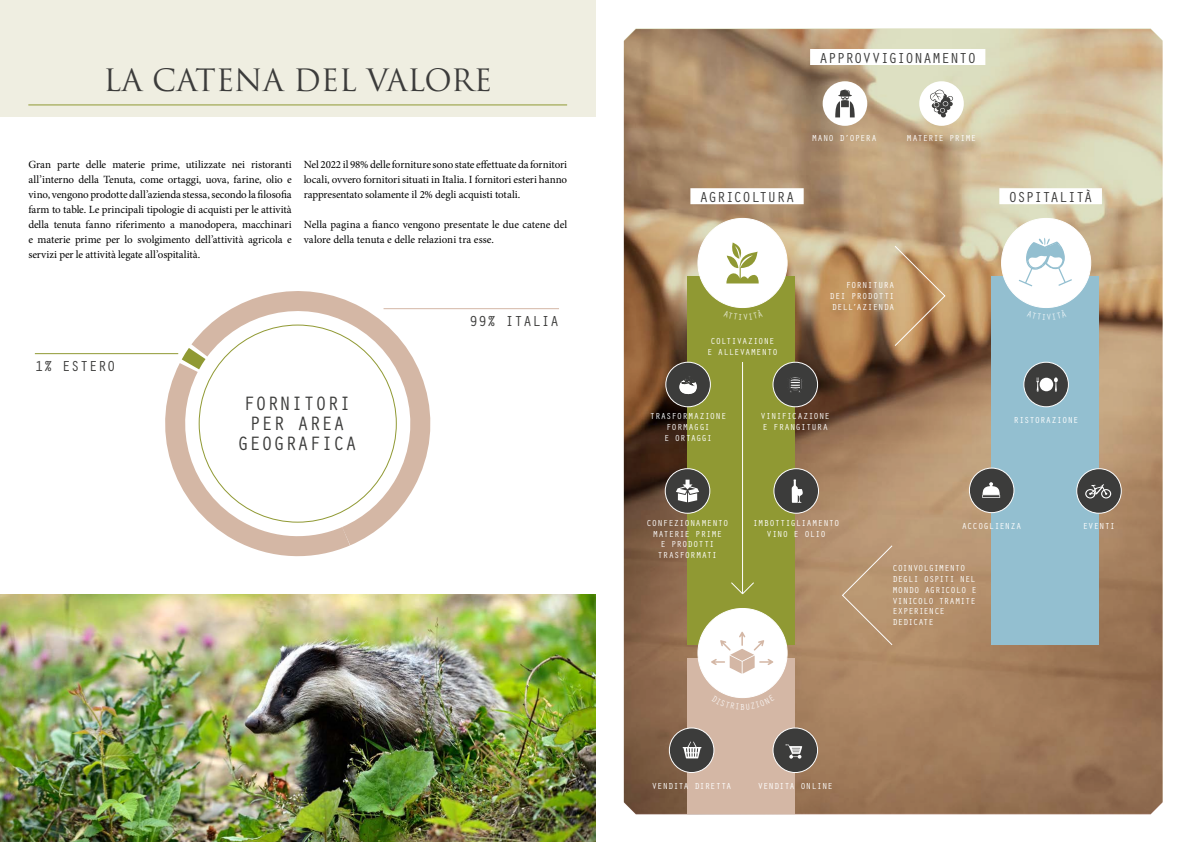
<style>
.page{position:relative;width:1191px;height:842px;background:#fff}
.page>*{position:absolute;margin:0;border:0;box-sizing:border-box;transform-origin:0 0}
.t1{font:30px "Trajan Pro";color:#3c3c3b}
.t2{font:20px/20px "Orator Std";color:#3c3c3b;text-align:center}
.t3{font:15px "Orator Std";letter-spacing:-.02em;color:#3c3c3b}
.t4{font:15px "Orator Std";letter-spacing:-.04em;color:#3c3c3b}
.t5{font:15px "Orator Std";color:#3c3c3b}
.t6{font:11px/15px "Minion Pro";letter-spacing:-.005em;color:#000;text-align:justify}
.t7{font:9px/10.8px "Orator Std";color:#fff;text-align:center}
.t8{font:9px/10.8px "Orator Std";letter-spacing:-.02em;color:#fff}
.t9{font:9px "Orator Std";letter-spacing:.02em;color:#fff}
</style>
<div class="page">
<svg style="left:624px;top:28px;width:538px;height:786px;background:#aa8c6b"></svg>
<div style="left:991px;top:276px;width:107px;height:368px;background:#93bfd0"></div>
<div style="left:1001px;top:218px;width:89px;height:90px;background:#fff;border-radius:50%"></div>
<div style="left:969px;top:468px;width:45px;height:45px;background:#3c3c3b;border-radius:50%"></div>
<div style="left:969px;top:468px;width:45px;height:45px;border:1px solid #fff;border-radius:50%"></div>
<div style="left:1076px;top:469px;width:45px;height:44px;background:#3c3c3b;border-radius:50%"></div>
<div style="left:1076px;top:468px;width:45px;height:45px;border:1px solid #fff;border-radius:50%"></div>
<div style="left:1023px;top:362px;width:45px;height:45px;background:#3c3c3b;border-radius:50%"></div>
<div style="left:1023px;top:362px;width:45px;height:45px;border:1px solid #fff;border-radius:50%"></div>
<div style="left:919px;top:81px;width:44px;height:45px;background:#fff;border-radius:50%"></div>
<div style="left:687px;top:276px;width:108px;height:368px;background:#909933"></div>
<svg style="left:1036px;top:377px;width:21px;height:15px"></svg>
<svg style="left:982px;top:482px;width:18px;height:16px"></svg>
<div style="left:687px;top:658px;width:108px;height:156px;background:#d4b7a5"></div>
<svg style="left:930px;top:90px;width:23px;height:27px"></svg>
<div style="left:698px;top:218px;width:89px;height:90px;background:#fff;border-radius:50%"></div>
<div style="left:698px;top:608px;width:89px;height:90px;background:#fff;border-radius:50%"></div>
<div style="left:669px;top:728px;width:45px;height:44px;background:#3c3c3b;border-radius:50%"></div>
<div style="left:669px;top:728px;width:45px;height:45px;border:1px solid #fff;border-radius:50%"></div>
<div style="left:822px;top:81px;width:45px;height:45px;background:#fff;border-radius:50%"></div>
<div style="left:666px;top:362px;width:44px;height:45px;background:#3c3c3b;border-radius:50%"></div>
<div style="left:665px;top:362px;width:45px;height:45px;border:1px solid #fff;border-radius:50%"></div>
<div style="left:774px;top:469px;width:44px;height:44px;background:#3c3c3b;border-radius:50%"></div>
<div style="left:773px;top:468px;width:45px;height:45px;border:1px solid #fff;border-radius:50%"></div>
<div style="left:665px;top:469px;width:45px;height:44px;background:#3c3c3b;border-radius:50%"></div>
<div style="left:665px;top:468px;width:45px;height:45px;border:1px solid #fff;border-radius:50%"></div>
<div style="left:773px;top:362px;width:44px;height:45px;background:#3c3c3b;border-radius:50%"></div>
<div style="left:772px;top:362px;width:46px;height:45px;border:1px solid #fff;border-radius:50%"></div>
<div style="left:773px;top:728px;width:44px;height:44px;background:#3c3c3b;border-radius:50%"></div>
<div style="left:772px;top:728px;width:46px;height:45px;border:1px solid #fff;border-radius:50%"></div>
<svg style="left:835px;top:90px;width:19px;height:27px"></svg>
<svg style="left:726px;top:242px;width:32px;height:41px"></svg>
<svg style="left:791px;top:479px;width:12px;height:24px"></svg>
<svg style="left:785px;top:744px;width:17px;height:15px"></svg>
<svg style="left:682px;top:741px;width:19px;height:17px"></svg>
<svg style="left:679px;top:376px;width:18px;height:18px"></svg>
<div style="left:0;top:0;width:595px;height:116px;background:#efeee1"></div>
<hr style="left:28px;top:105px;width:539px;height:1px;background:#909933">
<hr style="left:742px;top:362px;width:1px;height:232px;background:#fff">
<svg style="left:731px;top:582px;width:23px;height:13px"></svg>
<svg style="left:841px;top:544px;width:52px;height:102px;background:#b99673"></svg>
<svg style="left:208px;top:291px;width:235px;height:266px"></svg>
<svg style="left:153px;top:341px;width:219px;height:210px"></svg>
<svg style="left:893px;top:245px;width:53px;height:102px;background:#c19a6b"></svg>
<svg style="left:1018px;top:238px;width:54px;height:48px"></svg>
<svg style="left:711px;top:632px;width:62px;height:42px"></svg>
<svg style="left:163px;top:326px;width:62px;height:66px"></svg>
<svg style="left:789px;top:377px;width:13px;height:15px"></svg>
<hr style="left:35px;top:353px;width:143px;height:1px;background:#909933">
<hr style="left:383px;top:308px;width:176px;height:1px;background:#d4b7a5">
<div style="left:810px;top:49px;width:175px;height:16px;background:#fff"></div>
<div style="left:690px;top:188px;width:113px;height:16px;background:#fff"></div>
<div style="left:999px;top:188px;width:103px;height:16px;background:#fff"></div>
<svg style="left:676px;top:480px;width:23px;height:22px"></svg>
<img style="left:0;top:594px;width:595px;height:248px">
<svg style="left:1085px;top:484px;width:26px;height:14px"></svg>
<h1 class="t1" style="left:103px;top:61px;width:390px">LA CATENA DEL VALORE</h1>
<p class="t6" style="left:28px;top:157px;width:265px">Gran parte delle materie prime, utilizzate nei ristoranti all’interno della Tenuta, come ortaggi, uova, farine, olio e vino, vengono prodotte dall’azienda stessa, secondo la filosofia farm to table. Le principali tipologie di acquisti per le attività della tenuta fanno riferimento a manodopera, macchinari e materie prime per lo svolgimento dell’attività agricola e servizi per le attività legate all’ospitalità.</p>
<p class="t6" style="left:304px;top:157px;width:265px">Nel 2022 il 98% delle forniture sono state effettuate da fornitori locali, ovvero fornitori situati in Italia. I fornitori esteri hanno rappresentato solamente il 2% degli acquisti totali.</p>
<p class="t6" style="left:304px;top:217px;width:265px">Nella pagina a fianco vengono presentate le due catene del valore della tenuta e delle relazioni tra esse.</p>
<h3 class="t3" style="left:35px;top:355px;width:82px">1% ESTERO</h3>
<h2 class="t2" style="left:237px;top:393px;width:121px">FORNITORI<br>PER AREA<br>GEOGRAFICA</h2>
<h3 class="t5" style="left:469px;top:310px;width:91px">99% ITALIA</h3>
<h3 class="t3" style="left:819px;top:47px;width:159px">APPROVVIGIONAMENTO</h3>
<p class="t9" style="left:811px;top:132px;width:67px">MANO D’OPERA</p>
<p class="t7" style="left:906px;top:132px;width:71px">MATERIE PRIME</p>
<h3 class="t3" style="left:699px;top:187px;width:97px">AGRICOLTURA</h3>
<h3 class="t4" style="left:1008px;top:187px;width:86px">OSPITALITÀ</h3>
<p class="t7" style="left:707px;top:335px;width:72px">COLTIVAZIONE<br>E ALLEVAMENTO</p>
<p class="t7" style="left:829px;top:279px;width:67px;text-align:justify;text-indent:16px">FORNITURA DEI PRODOTTI DELL’AZIENDA</p>
<p class="t7" style="left:649px;top:411px;width:78px">TRASFORMAZIONE<br>FORMAGGI<br>E ORTAGGI</p>
<p class="t7" style="left:760px;top:411px;width:71px;text-align:left">VINIFICAZIONE<br>E FRANGITURA</p>
<p class="t7" style="left:1013px;top:414px;width:66px">RISTORAZIONE</p>
<p class="t7" style="left:646px;top:517px;width:84px">CONFEZIONAMENTO<br>MATERIE PRIME<br>E PRODOTTI<br>TRASFORMATI</p>
<p class="t7" style="left:961px;top:520px;width:61px">ACCOGLIENZA</p>
<p class="t7" style="left:1082px;top:521px;width:34px">EVENTI</p>
<p class="t7" style="left:753px;top:517px;width:88px">IMBOTTIGLIAMENTO<br>VINO E OLIO</p>
<p class="t7" style="left:740px;top:701px;width:7px">B</p>
<p class="t7" style="left:652px;top:780px;width:81px">VENDITA DIRETTA</p>
<p class="t7" style="left:757px;top:780px;width:77px">VENDITA ONLINE</p>
<p class="t8" style="left:892px;top:562px;width:86px">COINVOLGIMENTO<br>DEGLI OSPITI NEL<br>MONDO AGRICOLO E<br>VINICOLO TRAMITE<br>EXPERIENCE<br>DEDICATE</p>
</div>
